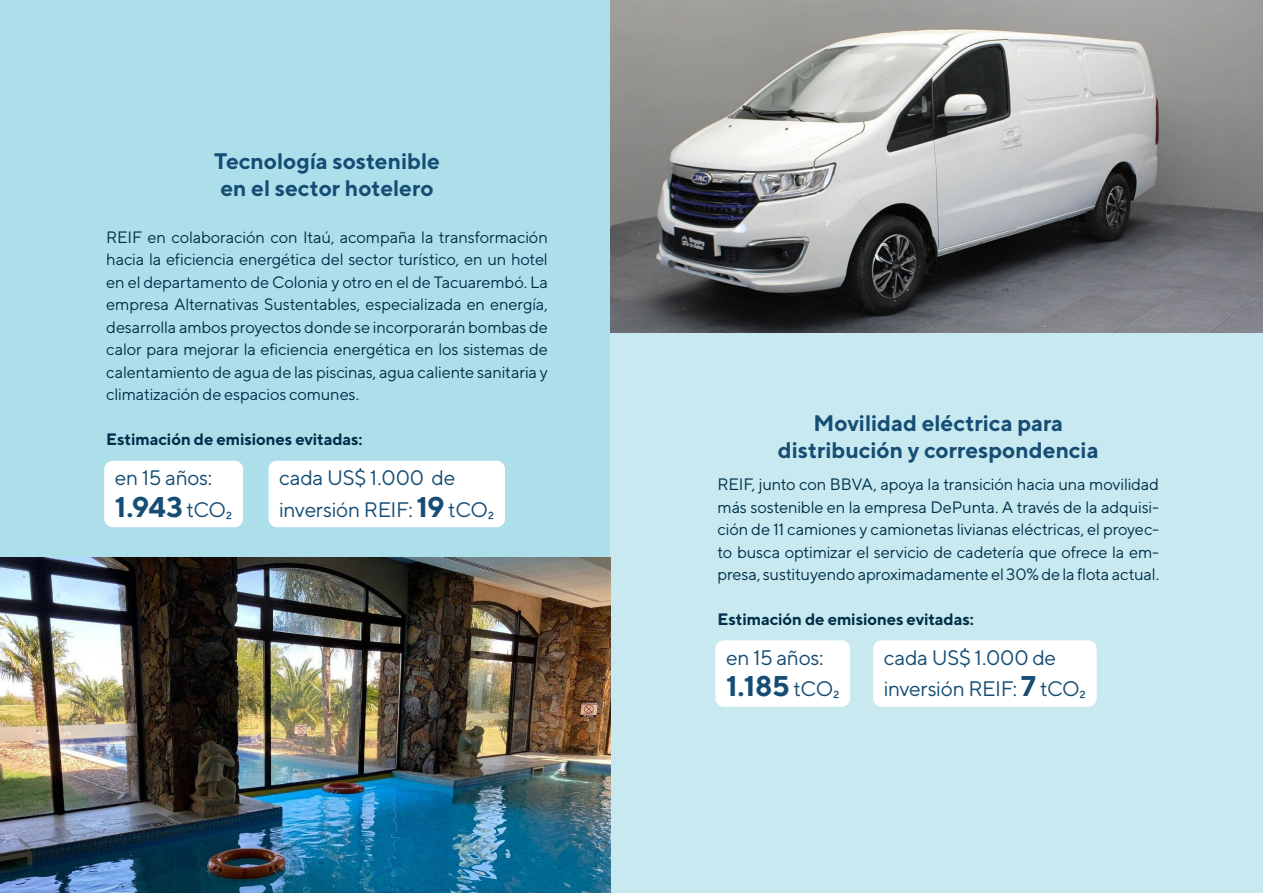
<style>
.page{position:relative;width:1263px;height:893px;background:#fff}
.page>*{position:absolute;margin:0;border:0;box-sizing:border-box;transform-origin:0 0}
.t1{font:700 28.5px "TT Norms";letter-spacing:-.005em;color:#164d74}
.t2{font:700 22.5px/27px "TT Norms";color:#164d74;text-align:center}
.t3{font:21px/31.5px "TT Norms";letter-spacing:-.02em;color:#164d74}
.t4{font:16.5px/22.5px "TT Norms";letter-spacing:-.015em;color:#003049;text-align:justify}
.t5{font:700 16.5px "TT Norms";letter-spacing:-.01em;color:#003049}
.s1{font-weight:400;font-size:21px}
.s2{font-weight:700;font-size:28.5px}
</style>
<div class="page">
<div style="left:0;top:0;width:610px;height:893px;background:#addfeb"></div>
<div style="left:610px;top:0;width:653px;height:893px;background:#c8e9f0"></div>
<img style="left:0;top:557px;width:610px;height:336px">
<img style="left:610px;top:0;width:653px;height:333px">
<div style="left:104px;top:461px;width:139px;height:66px;background:#fff;border-radius:9px"></div>
<div style="left:715px;top:640px;width:135px;height:67px;background:#fff;border-radius:9px"></div>
<div style="left:269px;top:461px;width:236px;height:66px;background:#fff;border-radius:9px"></div>
<div style="left:873px;top:640px;width:224px;height:67px;background:#fff;border-radius:9px"></div>
<h2 class="t2" style="left:214px;top:147px;width:227px;text-align:left">Tecnología sostenible en el sector hotelero</h2>
<p class="t4" style="left:106px;top:225px;width:443px">REIF en colaboración con Itaú, acompaña la transformación hacia la eficiencia energética del sector turístico, en un hotel en el departamento de Colonia y otro en el de Tacuarembó. La empresa Alternativas Sustentables, especializada en energía, desarrolla ambos proyectos donde se incorporarán bombas de calor para mejorar la eficiencia energética en los sistemas de calentamiento de agua de las piscinas, agua caliente sanitaria y climatización de espacios comunes.</p>
<p class="t5" style="left:106px;top:429px;width:258px">Estimación de emisiones evitadas:</p>
<p class="t3" style="left:115px;top:462px;width:99px">en 15 años:</p>
<h1 class="t1" style="left:115px;top:489px;width:119px">1.943 <span class="s1">tCO₂</span></h1>
<p class="t3" style="left:279px;top:462px;width:217px">cada US$ 1.000 de inversión REIF: <span class="s2">19</span> tCO₂</p>
<h2 class="t2" style="left:778px;top:409px;width:322px">Movilidad eléctrica para distribución y correspondencia</h2>
<p class="t4" style="left:717px;top:473px;width:443px">REIF, junto con BBVA, apoya la transición hacia una movilidad más sostenible en la empresa DePunta. A través de la adquisi&shy;ción de 11 camiones y camionetas livianas eléctricas, el proyec&shy;to busca optimizar el servicio de cadetería que ofrece la em&shy;presa, sustituyendo aproximadamente el 30% de la flota actual.</p>
<p class="t5" style="left:717px;top:609px;width:258px">Estimación de emisiones evitadas:</p>
<p class="t3" style="left:726px;top:641px;width:99px">en 15 años:</p>
<h1 class="t1" style="left:726px;top:668px;width:115px">1.185 <span class="s1">tCO₂</span></h1>
<p class="t3" style="left:884px;top:641px;width:204px">cada US$ 1.000 de inversión REIF: <span class="s2">7</span> tCO₂</p>
</div>
